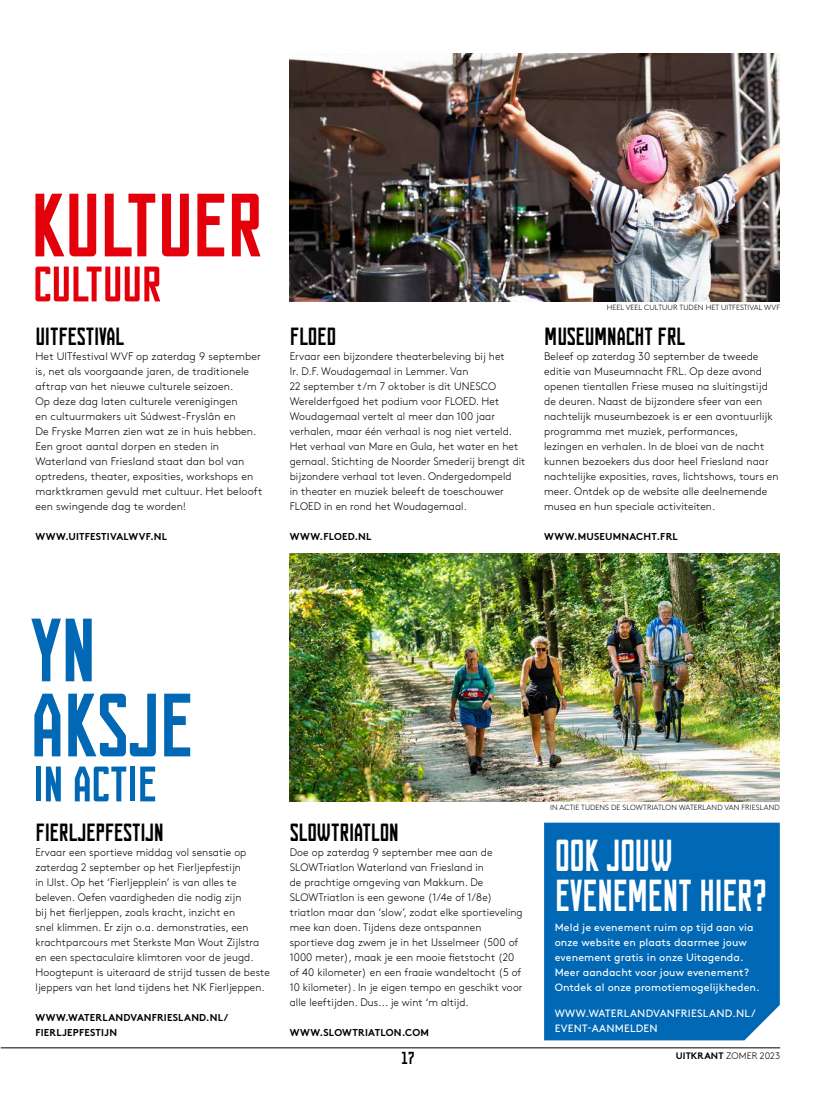
<style>
.page{position:relative;width:833px;height:1117px;background:#fff}
.page>*{position:absolute;margin:0;border:0;box-sizing:border-box;transform-origin:0 0}
.t1{font:condensed 90px/75px "FUNCTION";letter-spacing:-.02em;color:#0068b4}
.t2{font:condensed 90px "FUNCTION";letter-spacing:-.02em;color:#e3000b}
.t3{font:condensed 50px "FUNCTION";letter-spacing:-.02em;color:#0068b4}
.t4{font:condensed 50px "FUNCTION";letter-spacing:-.02em;color:#e3000b}
.t5{font:condensed 45px/40px "FUNCTION";letter-spacing:-.02em;color:#fff;scale:.86 1}
.t6{font:condensed 25px "FUNCTION";letter-spacing:-.02em;color:#000}
.t7{font:condensed 17.5px "FUNCTION";color:#000}
.t8{font:300 10.88px/15px "Brown Std";letter-spacing:.01em;color:#000;scale:.96 1}
.t9{font:300 10.88px/15px "Brown Std";letter-spacing:.01em;color:#000}
.t10{font:10.62px/15px "Brown Std";letter-spacing:.01em;color:#fff}
.t11{font:700 10px/15px "Brown Std";letter-spacing:.02em;color:#000}
.t12{font:300 9.38px "Brown Std";letter-spacing:-.005em;color:#000}
.t13{font:300 7.5px "Brown Std";letter-spacing:.01em;color:#000}
.s1{font-weight:700}
</style>
<div class="page">
<hr style="left:1px;top:1047px;width:779px;height:1px;background:#000">
<img style="left:290px;top:53px;width:490px;height:248px">
<img style="left:290px;top:553px;width:490px;height:248px">
<div style="left:544px;top:822px;width:236px;height:218px;background:#0068b4"></div>
<h1 class="t2" style="left:30px;top:176px;width:236px">KULTUER</h1>
<h2 class="t4" style="left:33px;top:257px;width:131px">CULTUUR</h2>
<h3 class="t6" style="left:35px;top:323px;width:91px">UITFESTIVAL</h3>
<p class="t9" style="left:35px;top:349px;width:229px">Het UITfestival WVF op zaterdag 9 september is, net als voorgaande jaren, de traditionele aftrap van het nieuwe culturele seizoen.<br>Op deze dag laten culturele verenigingen<br>en cultuurmakers uit Súdwest-Fryslân en<br>De Fryske Marren zien wat ze in huis hebben.<br>Een groot aantal dorpen en steden in Waterland van Friesland staat dan bol van optredens, theater, exposities, workshops en marktkramen gevuld met cultuur. Het belooft een swingende dag te worden!</p>
<p class="t11" style="left:35px;top:529px;width:133px">WWW.UITFESTIVALWVF.NL</p>
<h3 class="t6" style="left:290px;top:323px;width:48px">FLOED</h3>
<p class="t8" style="left:290px;top:349px;width:247px">Ervaar een bijzondere theaterbeleving bij het<br>Ir. D.F. Woudagemaal in Lemmer. Van<br>22 september t/m 7 oktober is dit UNESCO Werelderfgoed het podium voor FLOED. Het Woudagemaal vertelt al meer dan 100 jaar verhalen, maar één verhaal is nog niet verteld.<br>Het verhaal van Mare en Gula, het water en het gemaal. Stichting de Noorder Smederij brengt dit bijzondere verhaal tot leven. Ondergedompeld<br>in theater en muziek beleeft de toeschouwer FLOED in en rond het Woudagemaal.</p>
<p class="t11" style="left:290px;top:529px;width:83px">WWW.FLOED.NL</p>
<p class="t13" style="left:607px;top:303px;width:175px">HEEL VEEL CULTUUR TIJDEN HET UITFESTIVAL WVF</p>
<h3 class="t6" style="left:544px;top:323px;width:143px">MUSEUMNACHT FRL</h3>
<p class="t9" style="left:544px;top:349px;width:236px">Beleef op zaterdag 30 september de tweede editie van Museumnacht FRL. Op deze avond openen tientallen Friese musea na sluitingstijd de deuren. Naast de bijzondere sfeer van een nachtelijk museumbezoek is er een avontuurlijk programma met muziek, performances, lezingen en verhalen. In de bloei van de nacht kunnen bezoekers dus door heel Friesland naar nachtelijke exposities, raves, lichtshows, tours en meer. Ontdek op de website alle deelnemende musea en hun speciale activiteiten.</p>
<p class="t11" style="left:544px;top:529px;width:135px">WWW.MUSEUMNACHT.FRL</p>
<h1 class="t1" style="left:30px;top:612px;width:166px">YN<br>AKSJE</h1>
<h2 class="t3" style="left:33px;top:756px;width:126px">IN ACTIE</h2>
<h3 class="t6" style="left:35px;top:818px;width:130px">FIERLJEPFESTIJN</h3>
<p class="t8" style="left:35px;top:844px;width:246px">Ervaar een sportieve middag vol sensatie op zaterdag 2 september op het Fierljepfestijn<br>in IJlst. Op het ‘Fierljepplein’ is van alles te beleven. Oefen vaardigheden die nodig zijn<br>bij het fierljeppen, zoals kracht, inzicht en<br>snel klimmen. Er zijn o.a. demonstraties, een krachtparcours met Sterkste Man Wout Zijlstra en een spectaculaire klimtoren voor de jeugd.<br>Hoogtepunt is uiteraard de strijd tussen de beste ljeppers van het land tijdens het NK Fierljeppen.</p>
<p class="t11" style="left:35px;top:1009px;width:194px">WWW.WATERLANDVANFRIESLAND.NL/<br>FIERLJEPFESTIJN</p>
<h3 class="t6" style="left:290px;top:818px;width:111px">SLOWTRIATLON</h3>
<p class="t8" style="left:290px;top:844px;width:244px">Doe op zaterdag 9 september mee aan de SLOWTriatlon Waterland van Friesland in<br>de prachtige omgeving van Makkum. De SLOWTriatlon is een gewone (1/4e of 1/8e) triatlon maar dan ‘slow’, zodat elke sportieveling mee kan doen. Tijdens deze ontspannen sportieve dag zwem je in het IJsselmeer (500 of 1000 meter), maak je een mooie fietstocht (20 of 40 kilometer) en een fraaie wandeltocht (5 of 10 kilometer). In je eigen tempo en geschikt voor alle leeftijden. Dus... je wint ‘m altijd.</p>
<p class="t11" style="left:290px;top:1024px;width:140px">WWW.SLOWTRIATLON.COM</p>
<p class="t13" style="left:550px;top:802px;width:231px">IN ACTIE TIJDENS DE SLOWTRIATLON WATERLAND VAN FRIESLAND</p>
<h3 class="t5" style="left:555px;top:835px;width:248px">OOK JOUW<br>EVENEMENT HIER?</h3>
<p class="t10" style="left:555px;top:919px;width:206px">Meld je evenement ruim op tijd aan via onze website en plaats daarmee jouw evenement gratis in onze Uitagenda.<br>Meer aandacht voor jouw evenement?<br>Ontdek al onze promotiemogelijkheden.</p>
<p class="t10" style="left:555px;top:1005px;width:202px">WWW.WATERLANDVANFRIESLAND.NL/<br>EVENT-AANMELDEN</p>
<h3 class="t7" style="left:401px;top:1048px;width:15px">17</h3>
<p class="t12" style="left:675px;top:1050px;width:106px"><span class="s1">UITKRANT</span> ZOMER 2023</p>
</div>
